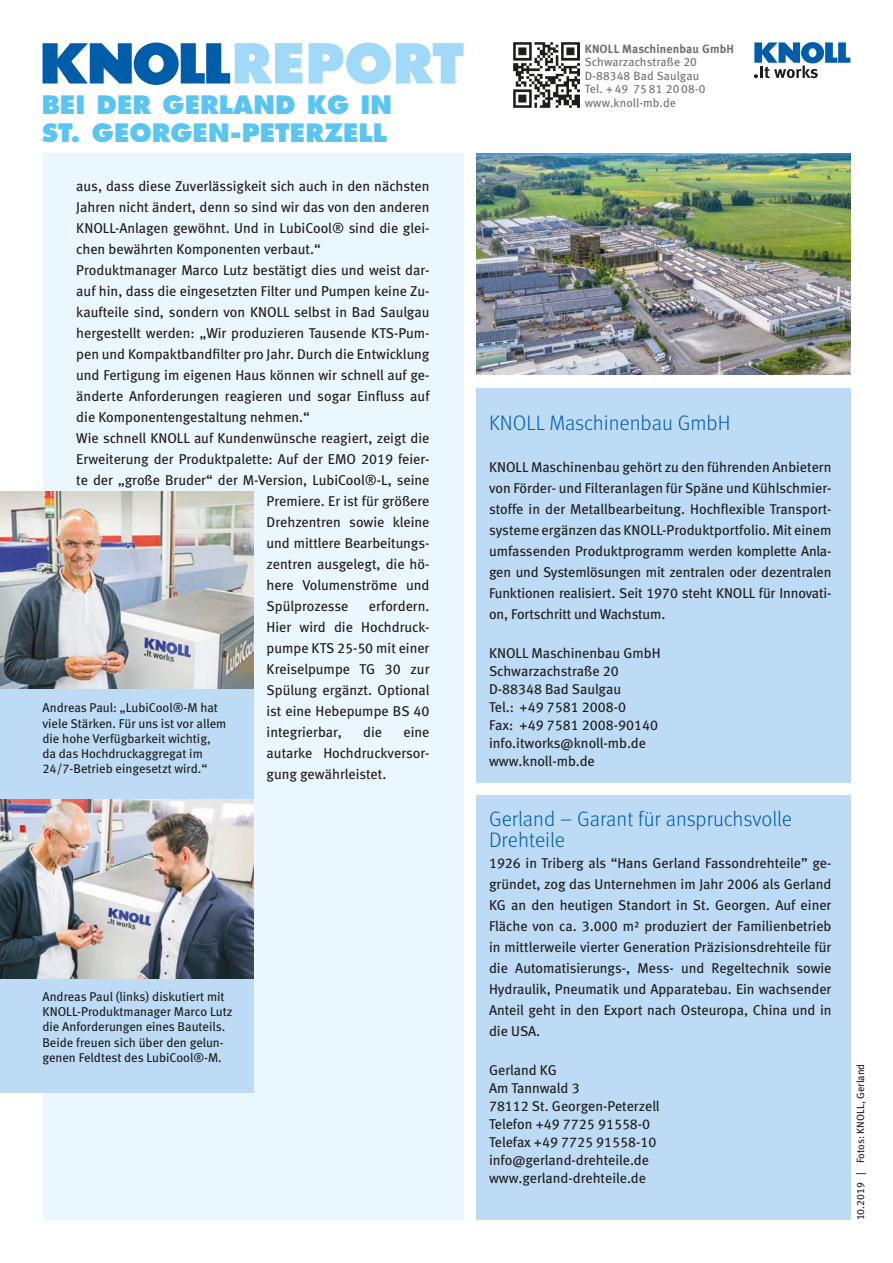
<style>
.page{position:relative;width:893px;height:1263px;background:#fff}
.page>*{position:absolute;margin:0;border:0;box-sizing:border-box;transform-origin:0 0}
.t1{font:800 24.75px "Futura";color:#5bc5f2}
.t2{font:21px/21px "Meta Light LF";color:#005da9}
.t3{font:14.25px/21px "Meta Book LF";color:#1d1d1b;text-align:justify}
.t4{font:12.75px/15.3px "Meta Book LF";color:#1d1d1b}
.t5{font:12px/13.5px "Meta Book LF";letter-spacing:.01em;color:#70706f}
.t6{font:12px "Meta Bold LF";letter-spacing:.01em;color:#70706f}
.t7{font:10.5px "Meta Book LF";color:#1d1d1b}
</style>
<div class="page">
<div style="left:43px;top:153px;width:420px;height:1067px;background:#ebf7fe"></div>
<div style="left:0;top:491px;width:254px;height:601px;background:#bddbf5"></div>
<div style="left:476px;top:388px;width:374px;height:394px;background:#bddbf5"></div>
<div style="left:476px;top:795px;width:374px;height:425px;background:#bddbf5"></div>
<svg style="left:309px;top:43px;width:154px;height:41px"></svg>
<svg style="left:43px;top:43px;width:260px;height:42px"></svg>
<svg style="left:754px;top:42px;width:96px;height:36px"></svg>
<img style="left:514px;top:42px;width:65px;height:66px">
<img style="left:476px;top:153px;width:374px;height:222px">
<img style="left:0;top:799px;width:254px;height:179px">
<img style="left:0;top:491px;width:254px;height:198px">
<p class="t6" style="left:585px;top:41px;width:151px">KNOLL Maschinenbau GmbH</p>
<p class="t5" style="left:585px;top:55px;width:122px">Schwarzachstraße 20<br>D-88348 Bad Saulgau<br>Tel. + 49 75 81 20 08-0</p>
<h1 class="t1" style="left:42px;top:89px;width:352px">BEI DER GERLAND KG IN</h1>
<p class="t5" style="left:585px;top:95px;width:93px">www.knoll-mb.de</p>
<h1 class="t1" style="left:42px;top:117px;width:347px">ST. GEORGEN-PETERZELL</h1>
<p class="t3" style="left:76px;top:175px;width:355px">aus, dass diese Zuverlässigkeit sich auch in den nächsten</p>
<p class="t3" style="left:76px;top:196px;width:355px">Jahren nicht ändert, denn so sind wir das von den anderen</p>
<p class="t3" style="left:76px;top:217px;width:355px">KNOLL-Anlagen gewöhnt. Und in LubiCool® sind die glei-</p>
<p class="t3" style="left:76px;top:238px;width:246px">chen bewährten Komponenten verbaut.“</p>
<p class="t3" style="left:76px;top:259px;width:355px">Produktmanager Marco Lutz bestätigt dies und weist dar-</p>
<p class="t3" style="left:76px;top:280px;width:355px">auf hin, dass die eingesetzten Filter und Pumpen keine Zu-</p>
<p class="t3" style="left:76px;top:301px;width:355px">kaufteile sind, sondern von KNOLL selbst in Bad Saulgau</p>
<p class="t3" style="left:76px;top:322px;width:355px">hergestellt werden: „Wir produzieren Tausende KTS-Pum-</p>
<p class="t3" style="left:76px;top:343px;width:355px">pen und Kompaktbandfilter pro Jahr. Durch die Entwicklung</p>
<p class="t3" style="left:76px;top:364px;width:355px">und Fertigung im eigenen Haus können wir schnell auf ge-</p>
<p class="t3" style="left:76px;top:385px;width:355px">änderte Anforderungen reagieren und sogar Einfluss auf</p>
<p class="t3" style="left:76px;top:406px;width:235px">die Komponentengestaltung nehmen.“</p>
<p class="t3" style="left:76px;top:427px;width:355px">Wie schnell KNOLL auf Kundenwünsche reagiert, zeigt die</p>
<p class="t3" style="left:76px;top:448px;width:355px">Erweiterung der Produktpalette: Auf der EMO 2019 feier-</p>
<p class="t3" style="left:76px;top:469px;width:355px">te der „große Bruder“ der M-Version, LubiCool®-L, seine</p>
<p class="t3" style="left:267px;top:490px;width:164px">Premiere. Er ist für größere</p>
<p class="t3" style="left:267px;top:511px;width:164px">Drehzentren sowie kleine</p>
<p class="t3" style="left:267px;top:532px;width:164px">und mittlere Bearbeitungs-</p>
<p class="t3" style="left:267px;top:553px;width:164px">zentren ausgelegt, die hö-</p>
<p class="t3" style="left:267px;top:574px;width:164px">here Volumenströme und</p>
<p class="t3" style="left:267px;top:595px;width:83px">Spülprozesse</p>
<h2 class="t2" style="left:489px;top:412px;width:243px">KNOLL Maschinenbau GmbH</h2>
<p class="t3" style="left:489px;top:456px;width:344px">KNOLL Maschinenbau gehört zu den führenden Anbietern von Förder- und Filteranlagen für Späne und Kühlschmier&shy;stoffe in der Metallbearbeitung. Hochflexible Transport&shy;systeme ergänzen das KNOLL-Produktportfolio. Mit einem umfassenden Produktprogramm werden komplette Anla&shy;gen und Systemlösungen mit zentralen oder dezentralen Funktionen realisiert. Seit 1970 steht KNOLL für Innovati&shy;on, Fortschritt und Wachstum.</p>
<p class="t3" style="left:489px;top:644px;width:173px;line-height:18px;text-align:left">KNOLL Maschinenbau GmbH<br>Schwarzachstraße 20<br>D-88348 Bad Saulgau<br>Tel.: +49 7581 2008-0<br>Fax: +49 7581 2008-90140 info.itworks@knoll-mb.de www.knoll-mb.de</p>
<p class="t3" style="left:267px;top:595px;width:164px;text-indent:102px">erfordern.<br>Hier wird die Hochdruck&shy;pumpe KTS 25-50 mit einer Kreiselpumpe TG 30 zur Spülung ergänzt. Optional ist eine Hebepumpe BS 40 integrierbar,</p>
<p class="t4" style="left:43px;top:700px;width:185px">Andreas Paul: „LubiCool®-M hat viele Stärken. Für uns ist vor allem die hohe Verfügbarkeit wichtig, da das Hochdruckaggregat im<br>24/7-Betrieb eingesetzt wird.“</p>
<p class="t3" style="left:363px;top:721px;width:20px">die</p>
<p class="t3" style="left:267px;top:721px;width:164px;text-indent:137px">eine autarke Hochdruckversor&shy;gung gewährleistet.</p>
<p class="t4" style="left:42px;top:988px;width:192px">Andreas Paul (links) diskutiert mit KNOLL-Produktmanager Marco Lutz die Anforderungen eines Bauteils.<br>Beide freuen sich über den gelun&shy;genen Feldtest des LubiCool®-M.</p>
<h2 class="t2" style="left:489px;top:808px;width:305px">Gerland – Garant für anspruchsvolle<br>Drehteile</h2>
<p class="t3" style="left:489px;top:853px;width:344px">1926 in Triberg als “Hans Gerland Fassondrehteile” ge&shy;gründet, zog das Unternehmen im Jahr 2006 als Gerland KG an den heutigen Standort in St. Georgen. Auf einer Fläche von ca. 3.000 m² produziert der Familienbetrieb in mittlerweile vierter Generation Präzisionsdrehteile für die Automatisierungs-, Mess- und Regeltechnik sowie Hydraulik, Pneumatik und Apparatebau. Ein wachsender Anteil geht in den Export nach Osteuropa, China und in die USA.</p>
<p class="t3" style="left:489px;top:1061px;width:172px;line-height:18px;text-align:left">Gerland KG<br>Am Tannwald 3<br>78112 St. Georgen-Peterzell<br>Telefon +49 7725 91558-0<br>Telefax +49 7725 91558-10 info@gerland-drehteile.de www.gerland-drehteile.de</p>
<p class="t7" style="left:854px;top:1220px;width:158px;rotate:-90deg">10.2019 | Fotos: KNOLL, Gerland</p>
</div>
